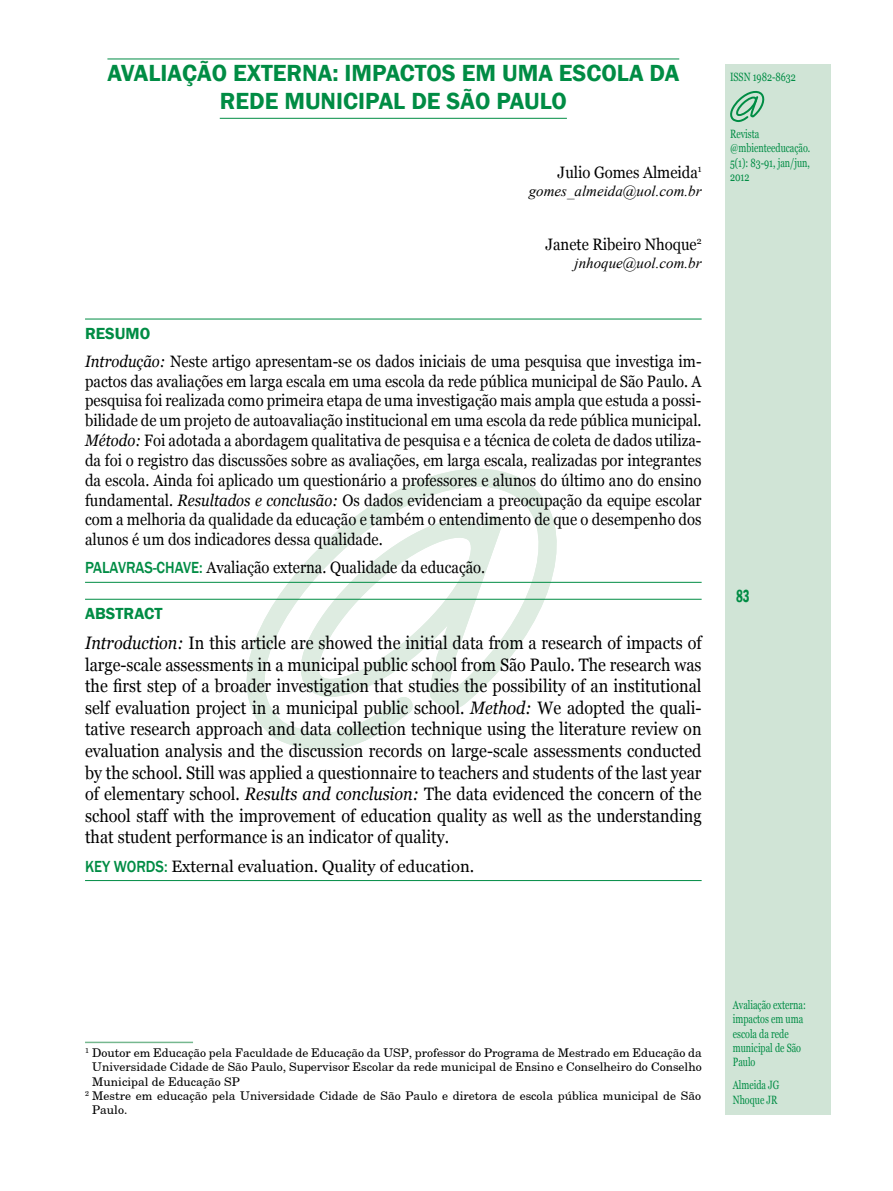
<style>
.page{position:relative;width:893px;height:1191px;background:#fff}
.page>*{position:absolute;margin:0;border:0;box-sizing:border-box;transform-origin:0 0}
.t1{font:600 24px "Franklin Gothic";color:#008c44}
.t2{font:18px/21.6px "Georgia";color:#000;text-align:justify;scale:.9 1}
.t3{font:600 condensed 18px "Franklin Gothic";color:#008c44;scale:.75 1}
.t4{font:16.5px/19.8px "Georgia";color:#000;text-align:justify;scale:.9 1}
.t5{font:16.5px "Georgia";color:#000}
.t6{font:600 16.5px "Franklin Gothic";color:#008c44}
.t7{font:italic 15px "Times New Roman";color:#000}
.t8{font:12px "New Century Schoolbook";color:#000}
.t9{font:12px/14.4px "Georgia";color:#008c44;scale:.75 1}
.s1{font-style:italic}
.s2{font-family:"Franklin Gothic";font-weight:500;color:#008c44}
</style>
<div class="page">
<div style="left:725px;top:64px;width:105px;height:1050px;background:#d0e4d6"></div>
<svg style="left:234px;top:468px;width:334px;height:284px"></svg>
<svg style="left:730px;top:91px;width:35px;height:31px"></svg>
<hr style="left:107px;top:59px;width:572px;height:1px;background:#008c44">
<hr style="left:220px;top:118px;width:347px;height:1px;background:#008c44">
<hr style="left:85px;top:319px;width:617px;height:1px;background:#008c44">
<hr style="left:85px;top:582px;width:617px;height:1px;background:#008c44">
<hr style="left:85px;top:599px;width:617px;height:1px;background:#008c44">
<hr style="left:85px;top:880px;width:617px;height:1px;background:#008c44">
<hr style="left:85px;top:1041px;width:108px;height:2px;background:#76b88f">
<h1 class="t1" style="left:107px;top:58px;width:509px">AVALIAÇÃO EXTERNA: IMPACTOS EM UMA ESCOLA</h1>
<h1 class="t1" style="left:650px;top:58px;width:31px">DA</h1>
<h1 class="t1" style="left:220px;top:87px;width:243px">REDE MUNICIPAL DE SÃO</h1>
<h1 class="t1" style="left:496px;top:87px;width:57px">PAULO</h1>
<p class="t4" style="left:558px;top:163px;width:161px">Julio Gomes Almeida<sup>1</sup></p>
<p class="t7" style="left:529px;top:180px;width:174px">gomes_almeida@uol.com.br</p>
<p class="t4" style="left:545px;top:234px;width:175px">Janete Ribeiro Nhoque<sup>2</sup></p>
<p class="t7" style="left:574px;top:252px;width:129px">jnhoque@uol.com.br</p>
<p class="t6" style="left:85px;top:323px;width:66px">RESUMO</p>
<p class="t4" style="left:85px;top:351px;width:687px"><span class="s1">Introdução:</span> Neste artigo apresentam-se os dados iniciais de uma pesquisa que investiga im&shy;pactos das avaliações em larga escala em uma escola da rede pública municipal de São Paulo. A pesquisa foi realizada como primeira etapa de uma investigação mais ampla que estuda a possi&shy;bilidade de um projeto de autoavaliação institucional em uma escola da rede pública municipal.<br><span class="s1">Método:</span> Foi adotada a abordagem qualitativa de pesquisa e a técnica de coleta de dados utiliza&shy;da foi o registro das discussões sobre as avaliações, em larga escala, realizadas por integrantes da escola. Ainda foi aplicado um questionário a professores e alunos do último ano do ensino fundamental. <span class="s1">Resultados e conclusão:</span> Os dados evidenciam a preocupação da equipe escolar com a melhoria da qualidade da educação e também o entendimento de que o desempenho dos alunos é um dos indicadores dessa qualidade.</p>
<p class="t4" style="left:85px;top:558px;width:446px"><span class="s2">PALAVRAS-CHAVE:</span> Avaliação externa. Qualidade da educação.</p>
<p class="t6" style="left:85px;top:603px;width:79px">ABSTRACT</p>
<p class="t2" style="left:85px;top:632px;width:687px"><span class="s1">Introduction:</span> In this article are showed the initial data from a research of impacts of large-scale assessments in a municipal public school from São Paulo. The research was the first step of a broader investigation that studies the possibility of an institutional self evaluation project in a municipal public school. <span class="s1">Method:</span> We adopted the quali&shy;tative research approach and data collection technique using the literature review on evaluation analysis and the discussion records on large-scale assessments conducted by the school. Still was applied a questionnaire to teachers and students of the last year of elementary school. <span class="s1">Results and conclusion:</span> The data evidenced the concern of the school staff with the improvement of education quality as well as the understanding that student performance is an indicator of quality.</p>
<p class="t5" style="left:85px;top:856px;width:391px"><span class="s2">KEY WORDS:</span> External evaluation. Quality of education.</p>
<p class="t9" style="left:730px;top:69px;width:89px">ISSN 1982-8632</p>
<p class="t9" style="left:730px;top:127px;width:109px">Revista @mbienteeducação.<br>5(1): 83-91, jan/jun,<br>2012</p>
<p class="t3" style="left:736px;top:583px;width:20px">83</p>
<p class="t8" style="left:85px;top:1045px;width:618px"><sup>1</sup> Doutor em Educação pela Faculdade de Educação da USP, professor do Programa de Mestrado em Educação da</p>
<p class="t8" style="left:92px;top:1059px;width:611px">Universidade Cidade de São Paulo, Supervisor Escolar da rede municipal de Ensino e Conselheiro do Conselho</p>
<p class="t8" style="left:92px;top:1073px;width:149px">Municipal de Educação SP</p>
<p class="t8" style="left:85px;top:1088px;width:618px"><sup>2</sup> Mestre em educação pela Universidade Cidade de São Paulo e diretora de escola pública municipal de São</p>
<p class="t8" style="left:92px;top:1102px;width:37px">Paulo.</p>
<p class="t9" style="left:733px;top:997px;width:99px">Avaliação externa: impactos em uma escola da rede municipal de São<br>Paulo</p>
<p class="t9" style="left:733px;top:1078px;width:64px">Almeida JG<br>Nhoque JR</p>
</div>
